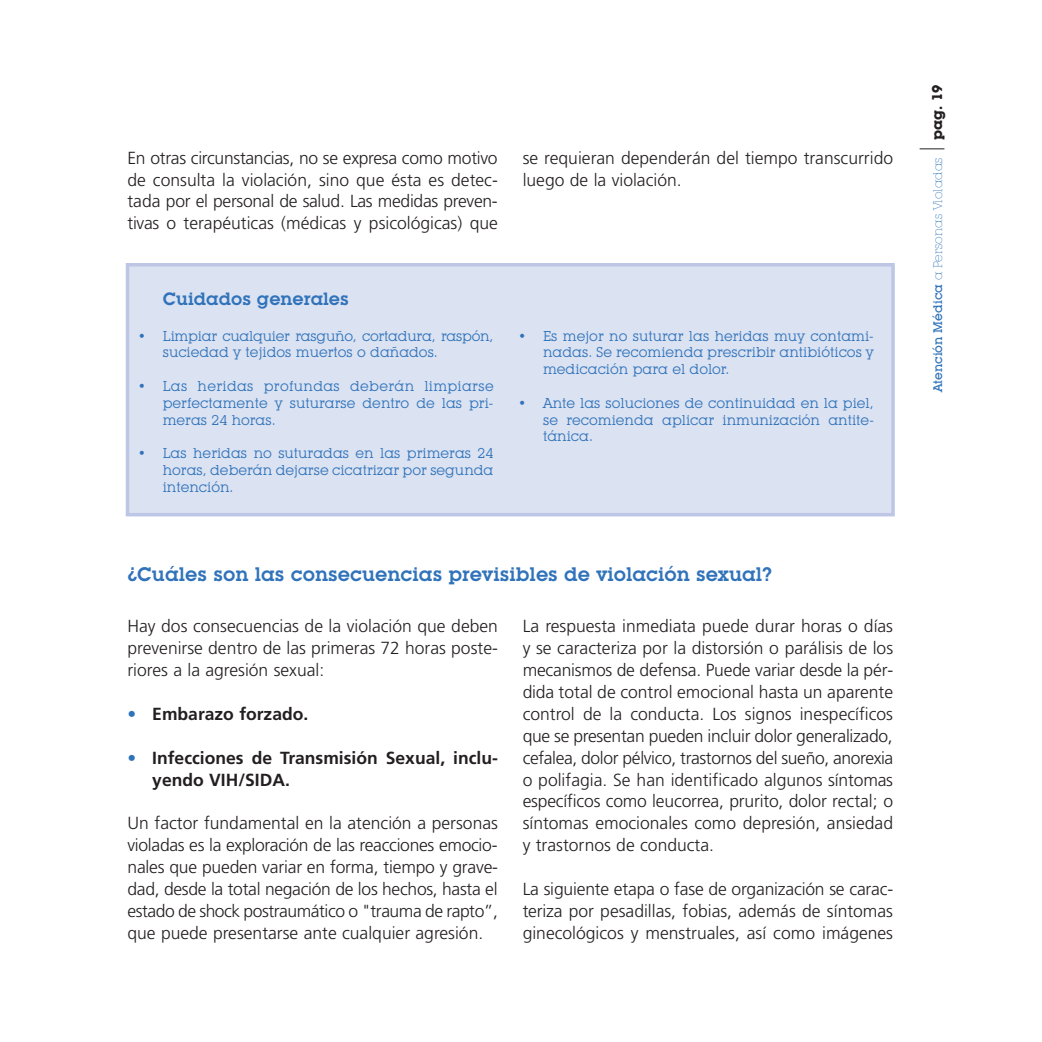
<style>
.page{position:relative;width:1042px;height:1042px;background:#fff}
.page>*{position:absolute;margin:0;border:0;box-sizing:border-box;transform-origin:0 0}
.t1{font:600 19.25px "Lubalin Graph IT Cby BT";color:#3073ba}
.t2{font:300 17.5px/21.9px "Frutiger";color:#231f20;text-align:justify}
.t3{font:700 17.5px/21.9px "Frutiger";color:#231f20}
.t4{font:600 17.5px "Lubalin Graph IT Cby BT";color:#3073ba}
.t5{font:14px/16.8px "Lubalin Graph IT Cby BT";color:#3073ba;text-align:justify}
.t6{font:700 14px "Lubalin Graph IT Cby BT";color:#231f20}
.t7{font:300 12.25px "Lubalin Graph IT Cby BT Xtra";color:#3073ba}
.s1{color:#3073ba}
.s2{font-family:"Lubalin Graph IT Cby BT";font-weight:500}
</style>
<div class="page">
<svg style="left:919px;top:149px;width:25px;height:1px"></svg>
<div style="left:127px;top:265px;width:766px;height:250px;background:#dbe2f2"></div>
<div style="left:126px;top:263px;width:769px;height:253px;border:4px solid #bdc7e5"></div>
<p class="t2" style="left:127px;top:148px;width:372px">En otras circunstancias, no se expresa como motivo de consulta la violación, sino que ésta es detec&shy;tada por el personal de salud. Las medidas preven&shy;tivas o terapéuticas (médicas y psicológicas) que</p>
<p class="t2" style="left:523px;top:148px;width:372px">se requieran dependerán del tiempo transcurrido luego de la violación.</p>
<p class="t4" style="left:163px;top:293px;width:188px">Cuidados generales</p>
<p class="t5" style="left:163px;top:328px;width:332px;text-indent:-25px">• Limpiar cualquier rasguño, cortadura, raspón, suciedad y tejidos muertos o dañados.</p>
<p class="t5" style="left:163px;top:379px;width:332px;text-indent:-25px">• Las heridas profundas deberán limpiarse perfectamente y suturarse dentro de las pri&shy;meras 24 horas.</p>
<p class="t5" style="left:163px;top:446px;width:332px;text-indent:-25px">• Las heridas no suturadas en las primeras 24 horas, deberán dejarse cicatrizar por segunda intención.</p>
<p class="t5" style="left:543px;top:328px;width:332px;text-indent:-25px">• Es mejor no suturar las heridas muy contami&shy;nadas. Se recomienda prescribir antibióticos y medicación para el dolor.</p>
<p class="t5" style="left:543px;top:395px;width:332px;text-indent:-25px">• Ante las soluciones de continuidad en la piel, se recomienda aplicar inmunización antite&shy;tánica.</p>
<p class="t1" style="left:127px;top:567px;width:646px">¿Cuáles son las consecuencias previsibles de violación sexual?</p>
<p class="t2" style="left:127px;top:617px;width:372px">Hay dos consecuencias de la violación que deben prevenirse dentro de las primeras 72 horas poste&shy;riores a la agresión sexual:</p>
<p class="t3" style="left:127px;top:704px;width:182px"><span class="s1">•</span> Embarazo forzado.</p>
<p class="t3" style="left:152px;top:748px;width:347px;text-indent:-25px"><span class="s1">•</span> Infecciones de Transmisión Sexual, inclu&shy;yendo VIH/SIDA.</p>
<p class="t2" style="left:127px;top:813px;width:372px">Un factor fundamental en la atención a personas violadas es la exploración de las reacciones emocio&shy;nales que pueden variar en forma, tiempo y grave&shy;dad, desde la total negación de los hechos, hasta el estado de shock postraumático o "trauma de rapto”, que puede presentarse ante cualquier agresión.</p>
<p class="t2" style="left:523px;top:617px;width:372px">La respuesta inmediata puede durar horas o días y se caracteriza por la distorsión o parálisis de los mecanismos de defensa. Puede variar desde la pér&shy;dida total de control emocional hasta un aparente control de la conducta. Los signos inespecíficos que se presentan pueden incluir dolor generalizado, cefalea, dolor pélvico, trastornos del sueño, anorexia o polifagia. Se han identificado algunos síntomas específicos como leucorrea, prurito, dolor rectal; o síntomas emocionales como depresión, ansiedad y trastornos de conducta.</p>
<p class="t2" style="left:523px;top:879px;width:372px">La siguiente etapa o fase de organización se carac&shy;teriza por pesadillas, fobias, además de síntomas ginecológicos y menstruales, así como imágenes</p>
<p class="t6" style="left:932px;top:140px;width:57px;rotate:-90deg">pag. 19</p>
<p class="t7" style="left:933px;top:392px;width:236px;rotate:-90deg"><span class="s2">Atención Médica</span> a Personas Violadas</p>
</div>
